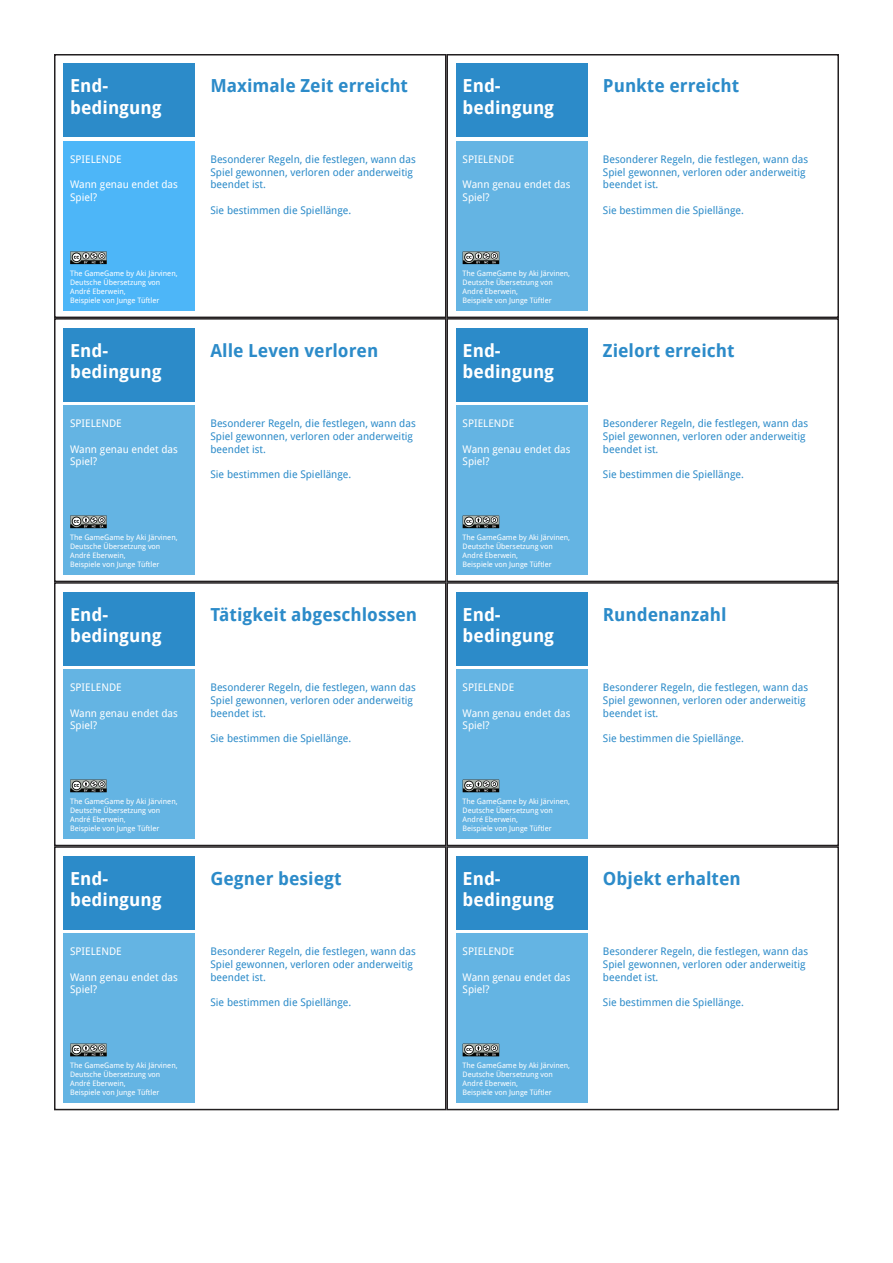
<style>
.page{position:relative;width:893px;height:1263px;background:#fff}
.page>*{position:absolute;margin:0;border:0;box-sizing:border-box;transform-origin:0 0}
.t1{font:700 18px "Droid Sans";color:#2c8bc9}
.t2{font:700 18px/21.6px "Droid Sans";color:#fff}
.t3{font:10.5px/12.6px "Droid Sans";color:#2c8bc9}
.t4{font:10.5px/12.6px "Droid Sans";color:#fff}
.t5{font:7.5px/9px "Droid Sans";color:#fff}
</style>
<div class="page">
<div style="left:63px;top:63px;width:132px;height:74px;background:#2c8bc9"></div>
<div style="left:63px;top:328px;width:132px;height:73px;background:#2c8bc9"></div>
<div style="left:63px;top:592px;width:132px;height:74px;background:#2c8bc9"></div>
<div style="left:63px;top:856px;width:132px;height:74px;background:#2c8bc9"></div>
<div style="left:456px;top:63px;width:131px;height:74px;background:#2c8bc9"></div>
<div style="left:456px;top:328px;width:131px;height:73px;background:#2c8bc9"></div>
<div style="left:456px;top:592px;width:131px;height:74px;background:#2c8bc9"></div>
<div style="left:456px;top:856px;width:131px;height:74px;background:#2c8bc9"></div>
<div style="left:63px;top:141px;width:132px;height:169px;background:#4db6f8"></div>
<div style="left:63px;top:405px;width:132px;height:169px;background:#64b4e3"></div>
<div style="left:63px;top:669px;width:132px;height:169px;background:#64b4e3"></div>
<div style="left:63px;top:933px;width:132px;height:170px;background:#64b4e3"></div>
<div style="left:456px;top:141px;width:131px;height:169px;background:#64b4e3"></div>
<div style="left:456px;top:405px;width:131px;height:169px;background:#64b4e3"></div>
<div style="left:456px;top:669px;width:131px;height:169px;background:#64b4e3"></div>
<div style="left:456px;top:933px;width:131px;height:170px;background:#64b4e3"></div>
<div style="left:54px;top:54px;width:392px;height:264px;border:2px solid #231f20"></div>
<div style="left:54px;top:318px;width:392px;height:264px;border:2px solid #231f20"></div>
<div style="left:54px;top:582px;width:392px;height:264px;border:2px solid #231f20"></div>
<div style="left:54px;top:846px;width:392px;height:264px;border:2px solid #231f20"></div>
<div style="left:446px;top:54px;width:393px;height:264px;border:2px solid #231f20"></div>
<div style="left:446px;top:318px;width:393px;height:264px;border:2px solid #231f20"></div>
<div style="left:446px;top:582px;width:393px;height:264px;border:2px solid #231f20"></div>
<div style="left:446px;top:846px;width:393px;height:264px;border:2px solid #231f20"></div>
<svg style="left:70px;top:251px;width:37px;height:14px"></svg>
<svg style="left:70px;top:515px;width:37px;height:14px"></svg>
<svg style="left:70px;top:779px;width:37px;height:14px"></svg>
<svg style="left:70px;top:1043px;width:37px;height:14px"></svg>
<svg style="left:463px;top:251px;width:37px;height:14px"></svg>
<svg style="left:463px;top:515px;width:37px;height:14px"></svg>
<svg style="left:463px;top:779px;width:37px;height:14px"></svg>
<svg style="left:463px;top:1043px;width:37px;height:14px"></svg>
<h1 class="t2" style="left:70px;top:75px;width:93px">End&shy;bedingung</h1>
<h1 class="t1" style="left:210px;top:76px;width:199px">Maximale Zeit erreicht</h1>
<h1 class="t2" style="left:463px;top:75px;width:93px">End&shy;bedingung</h1>
<h1 class="t1" style="left:603px;top:76px;width:138px">Punkte erreicht</h1>
<p class="t4" style="left:70px;top:153px;width:53px">SPIELENDE</p>
<p class="t4" style="left:70px;top:179px;width:109px">Wann genau endet das<br>Spiel?</p>
<p class="t3" style="left:210px;top:153px;width:207px">Besonderer Regeln, die festlegen, wann das<br>Spiel gewonnen, verloren oder anderweitig beendet ist.</p>
<p class="t3" style="left:210px;top:204px;width:142px">Sie bestimmen die Spiellänge.</p>
<p class="t4" style="left:463px;top:153px;width:53px">SPIELENDE</p>
<p class="t4" style="left:463px;top:178px;width:109px">Wann genau endet das<br>Spiel?</p>
<p class="t3" style="left:603px;top:153px;width:207px">Besonderer Regeln, die festlegen, wann das<br>Spiel gewonnen, verloren oder anderweitig beendet ist.</p>
<p class="t3" style="left:603px;top:204px;width:142px">Sie bestimmen die Spiellänge.</p>
<p class="t5" style="left:70px;top:269px;width:109px">The GameGame by Aki Järvinen,<br>Deutsche Übersetzung von<br>André Eberwein,<br>Beispiele von Junge Tüftler</p>
<p class="t5" style="left:463px;top:269px;width:109px">The GameGame by Aki Järvinen,<br>Deutsche Übersetzung von<br>André Eberwein,<br>Beispiele von Junge Tüftler</p>
<h1 class="t2" style="left:70px;top:339px;width:93px">End&shy;bedingung</h1>
<h1 class="t1" style="left:210px;top:340px;width:169px">Alle Leven verloren</h1>
<h1 class="t2" style="left:463px;top:339px;width:93px">End&shy;bedingung</h1>
<h1 class="t1" style="left:603px;top:340px;width:133px">Zielort erreicht</h1>
<p class="t4" style="left:70px;top:417px;width:53px">SPIELENDE</p>
<p class="t4" style="left:70px;top:443px;width:109px">Wann genau endet das<br>Spiel?</p>
<p class="t3" style="left:210px;top:417px;width:207px">Besonderer Regeln, die festlegen, wann das<br>Spiel gewonnen, verloren oder anderweitig beendet ist.</p>
<p class="t3" style="left:210px;top:468px;width:142px">Sie bestimmen die Spiellänge.</p>
<p class="t4" style="left:463px;top:417px;width:53px">SPIELENDE</p>
<p class="t4" style="left:463px;top:443px;width:109px">Wann genau endet das<br>Spiel?</p>
<p class="t3" style="left:603px;top:417px;width:207px">Besonderer Regeln, die festlegen, wann das<br>Spiel gewonnen, verloren oder anderweitig beendet ist.</p>
<p class="t3" style="left:603px;top:468px;width:142px">Sie bestimmen die Spiellänge.</p>
<p class="t5" style="left:70px;top:533px;width:109px">The GameGame by Aki Järvinen,<br>Deutsche Übersetzung von<br>André Eberwein,<br>Beispiele von Junge Tüftler</p>
<p class="t5" style="left:463px;top:533px;width:109px">The GameGame by Aki Järvinen,<br>Deutsche Übersetzung von<br>André Eberwein,<br>Beispiele von Junge Tüftler</p>
<h1 class="t2" style="left:70px;top:603px;width:93px">End&shy;bedingung</h1>
<h1 class="t1" style="left:210px;top:604px;width:208px">Tätigkeit abgeschlossen</h1>
<h1 class="t2" style="left:463px;top:603px;width:93px">End&shy;bedingung</h1>
<h1 class="t1" style="left:603px;top:604px;width:125px">Rundenanzahl</h1>
<p class="t4" style="left:70px;top:681px;width:53px">SPIELENDE</p>
<p class="t4" style="left:70px;top:707px;width:109px">Wann genau endet das<br>Spiel?</p>
<p class="t3" style="left:210px;top:681px;width:207px">Besonderer Regeln, die festlegen, wann das<br>Spiel gewonnen, verloren oder anderweitig beendet ist.</p>
<p class="t3" style="left:210px;top:732px;width:142px">Sie bestimmen die Spiellänge.</p>
<p class="t4" style="left:463px;top:681px;width:53px">SPIELENDE</p>
<p class="t4" style="left:463px;top:707px;width:109px">Wann genau endet das<br>Spiel?</p>
<p class="t3" style="left:603px;top:681px;width:207px">Besonderer Regeln, die festlegen, wann das<br>Spiel gewonnen, verloren oder anderweitig beendet ist.</p>
<p class="t3" style="left:603px;top:732px;width:142px">Sie bestimmen die Spiellänge.</p>
<p class="t5" style="left:70px;top:797px;width:109px">The GameGame by Aki Järvinen,<br>Deutsche Übersetzung von<br>André Eberwein,<br>Beispiele von Junge Tüftler</p>
<p class="t5" style="left:463px;top:797px;width:109px">The GameGame by Aki Järvinen,<br>Deutsche Übersetzung von<br>André Eberwein,<br>Beispiele von Junge Tüftler</p>
<h1 class="t2" style="left:70px;top:868px;width:93px">End&shy;bedingung</h1>
<h1 class="t1" style="left:210px;top:868px;width:133px">Gegner besiegt</h1>
<h1 class="t2" style="left:463px;top:868px;width:93px">End&shy;bedingung</h1>
<h1 class="t1" style="left:603px;top:868px;width:139px">Objekt erhalten</h1>
<p class="t4" style="left:70px;top:945px;width:53px">SPIELENDE</p>
<p class="t4" style="left:70px;top:971px;width:109px">Wann genau endet das<br>Spiel?</p>
<p class="t3" style="left:210px;top:945px;width:207px">Besonderer Regeln, die festlegen, wann das<br>Spiel gewonnen, verloren oder anderweitig beendet ist.</p>
<p class="t3" style="left:210px;top:996px;width:142px">Sie bestimmen die Spiellänge.</p>
<p class="t4" style="left:463px;top:945px;width:53px">SPIELENDE</p>
<p class="t4" style="left:463px;top:971px;width:109px">Wann genau endet das<br>Spiel?</p>
<p class="t3" style="left:603px;top:945px;width:207px">Besonderer Regeln, die festlegen, wann das<br>Spiel gewonnen, verloren oder anderweitig beendet ist.</p>
<p class="t3" style="left:603px;top:996px;width:142px">Sie bestimmen die Spiellänge.</p>
<p class="t5" style="left:70px;top:1061px;width:109px">The GameGame by Aki Järvinen,<br>Deutsche Übersetzung von<br>André Eberwein,<br>Beispiele von Junge Tüftler</p>
<p class="t5" style="left:463px;top:1061px;width:109px">The GameGame by Aki Järvinen,<br>Deutsche Übersetzung von<br>André Eberwein,<br>Beispiele von Junge Tüftler</p>
</div>
